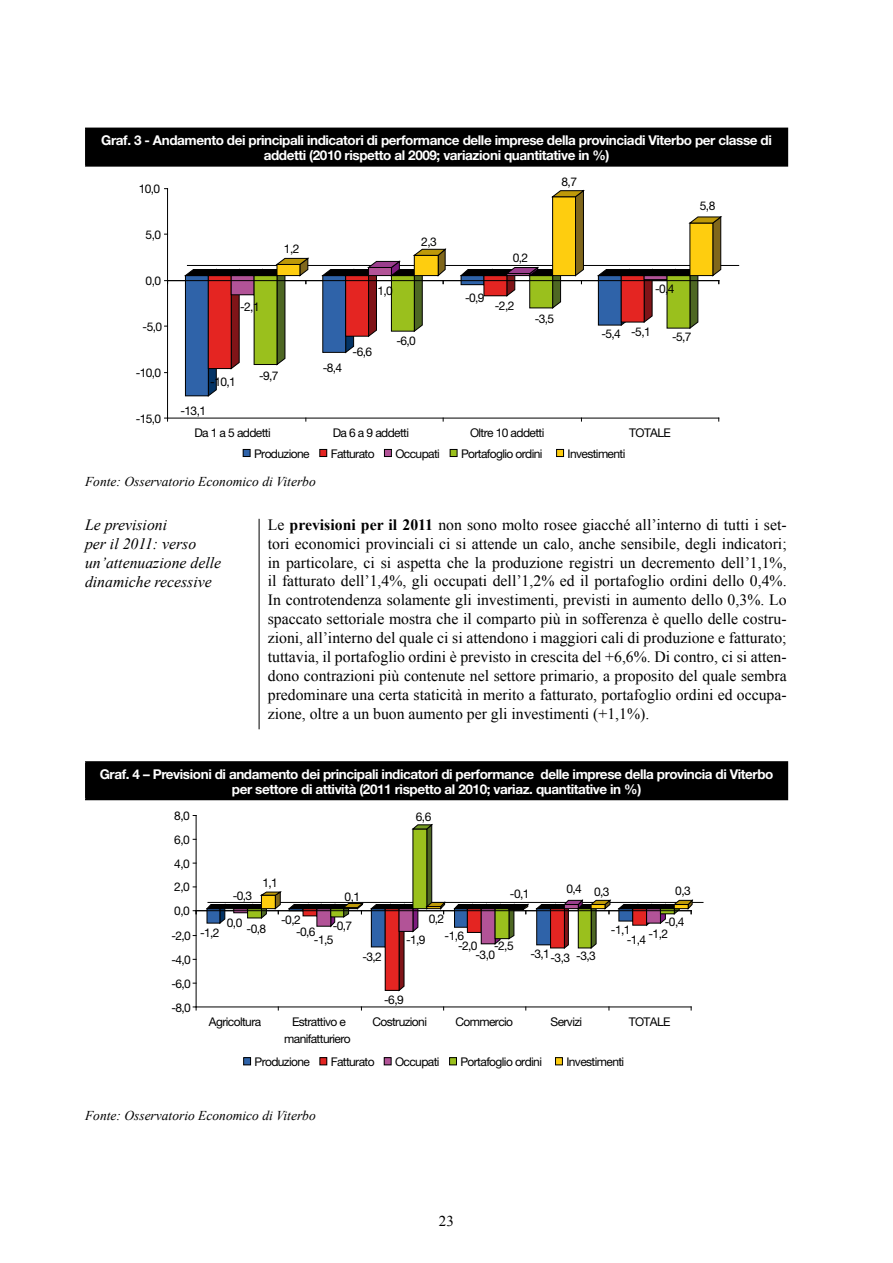
<style>
.page{position:relative;width:893px;height:1263px;background:#fff}
.page>*{position:absolute;margin:0;border:0;box-sizing:border-box;transform-origin:0 0}
.t1{font:15.75px/18.9px "Times New Roman";color:#000;text-align:justify}
.t2{font:italic 15.75px/19.2px "Times New Roman";color:#000}
.t3{font:15px "Times New Roman";color:#000}
.t4{font:700 13.5px/15px "Helvetica Neue";letter-spacing:-.03em;color:#fff;text-align:center}
.t5{font:italic 13.5px "Times New Roman";color:#000}
.t6{font:12px/12px "Helvetica Neue";letter-spacing:-.05em;color:#000}
.s1{font-weight:700}
</style>
<div class="page">
<div style="left:86px;top:128px;width:701px;height:38px;background:#000"></div>
<hr style="left:85px;top:128px;width:703px;height:1px;background:#000">
<hr style="left:85px;top:129px;width:2px;height:36px;background:#000">
<hr style="left:787px;top:129px;width:1px;height:36px;background:#000">
<hr style="left:85px;top:165px;width:703px;height:2px;background:#000">
<hr style="left:187px;top:265px;width:552px;height:1px;background:#000">
<hr style="left:167px;top:189px;width:1px;height:229px;background:#000">
<hr style="left:168px;top:418px;width:551px;height:1px;background:#000">
<hr style="left:168px;top:280px;width:551px;height:1px;background:#000">
<svg style="left:182px;top:257px;width:129px;height:140px"></svg>
<svg style="left:320px;top:248px;width:128px;height:106px"></svg>
<svg style="left:458px;top:189px;width:128px;height:120px"></svg>
<svg style="left:595px;top:216px;width:127px;height:113px"></svg>
<div style="left:243px;top:449px;width:7px;height:7px;background:#2f63a9"></div>
<div style="left:243px;top:449px;width:8px;height:8px;border:1px solid #000"></div>
<div style="left:320px;top:449px;width:7px;height:7px;background:#e42522"></div>
<div style="left:319px;top:449px;width:8px;height:8px;border:1px solid #000"></div>
<div style="left:384px;top:449px;width:7px;height:7px;background:#b25397"></div>
<div style="left:384px;top:449px;width:8px;height:8px;border:1px solid #000"></div>
<div style="left:450px;top:449px;width:7px;height:7px;background:#9ac01d"></div>
<div style="left:450px;top:449px;width:8px;height:8px;border:1px solid #000"></div>
<div style="left:557px;top:449px;width:7px;height:7px;background:#fecd0f"></div>
<div style="left:556px;top:449px;width:8px;height:8px;border:1px solid #000"></div>
<div style="left:86px;top:762px;width:701px;height:37px;background:#000"></div>
<hr style="left:85px;top:761px;width:703px;height:2px;background:#000">
<hr style="left:85px;top:763px;width:2px;height:36px;background:#000">
<hr style="left:787px;top:763px;width:1px;height:36px;background:#000">
<hr style="left:85px;top:799px;width:703px;height:1px;background:#000">
<hr style="left:208px;top:902px;width:495px;height:1px;background:#000">
<hr style="left:196px;top:815px;width:1px;height:192px;background:#000">
<hr style="left:196px;top:1007px;width:495px;height:1px;background:#000">
<hr style="left:196px;top:910px;width:495px;height:1px;background:#000">
<svg style="left:205px;top:824px;width:489px;height:168px"></svg>
<div style="left:244px;top:1058px;width:7px;height:7px;background:#2f63a9"></div>
<div style="left:243px;top:1057px;width:8px;height:8px;border:1px solid #000"></div>
<div style="left:320px;top:1058px;width:7px;height:7px;background:#e42522"></div>
<div style="left:319px;top:1057px;width:8px;height:8px;border:1px solid #000"></div>
<div style="left:384px;top:1058px;width:7px;height:7px;background:#b25397"></div>
<div style="left:384px;top:1057px;width:8px;height:8px;border:1px solid #000"></div>
<div style="left:450px;top:1058px;width:6px;height:7px;background:#9ac01d"></div>
<div style="left:449px;top:1057px;width:8px;height:8px;border:1px solid #000"></div>
<div style="left:555px;top:1058px;width:7px;height:7px;background:#fecd0f"></div>
<div style="left:555px;top:1057px;width:8px;height:8px;border:1px solid #000"></div>
<hr style="left:259px;top:519px;width:1px;height:210px;background:#000">
<p class="t4" style="left:101px;top:132px;width:672px">Graf. 3 - Andamento dei principali indicatori di performance delle imprese della provinciadi Viterbo per classe di addetti (2010 rispetto al 2009; variazioni quantitative in %)</p>
<p class="t6" style="left:139px;top:183px;width:23px">10,0</p>
<p class="t6" style="left:146px;top:228px;width:17px">5,0</p>
<p class="t6" style="left:146px;top:275px;width:17px">0,0</p>
<p class="t6" style="left:143px;top:320px;width:21px">-5,0</p>
<p class="t6" style="left:136px;top:367px;width:27px">-10,0</p>
<p class="t6" style="left:136px;top:412px;width:27px">-15,0</p>
<p class="t6" style="left:240px;top:301px;width:21px">-2,1</p>
<p class="t6" style="left:284px;top:242px;width:17px">1,2</p>
<p class="t6" style="left:210px;top:376px;width:27px">-10,1</p>
<p class="t6" style="left:180px;top:405px;width:27px">-13,1</p>
<p class="t6" style="left:259px;top:370px;width:21px">-9,7</p>
<p class="t6" style="left:421px;top:235px;width:17px">2,3</p>
<p class="t6" style="left:377px;top:285px;width:17px">1,0</p>
<p class="t6" style="left:323px;top:362px;width:21px">-8,4</p>
<p class="t6" style="left:353px;top:345px;width:21px">-6,6</p>
<p class="t6" style="left:396px;top:334px;width:21px">-6,0</p>
<p class="t6" style="left:562px;top:176px;width:17px">8,7</p>
<p class="t6" style="left:513px;top:251px;width:17px">0,2</p>
<p class="t6" style="left:465px;top:292px;width:21px">-0,9</p>
<p class="t6" style="left:495px;top:300px;width:21px">-2,2</p>
<p class="t6" style="left:535px;top:312px;width:21px">-3,5</p>
<p class="t6" style="left:700px;top:200px;width:17px">5,8</p>
<p class="t6" style="left:655px;top:283px;width:21px">-0,4</p>
<p class="t6" style="left:672px;top:330px;width:21px">-5,7</p>
<p class="t6" style="left:601px;top:326px;width:51px">-5,4 -5,1</p>
<p class="t6" style="left:194px;top:426px;width:78px">Da 1 a 5 addetti</p>
<p class="t6" style="left:333px;top:426px;width:78px">Da 6 a 9 addetti</p>
<p class="t6" style="left:470px;top:426px;width:76px">Oltre 10 addetti</p>
<p class="t6" style="left:629px;top:426px;width:43px">TOTALE</p>
<p class="t6" style="left:254px;top:447px;width:57px">Produzione</p>
<p class="t6" style="left:331px;top:447px;width:45px">Fatturato</p>
<p class="t6" style="left:395px;top:447px;width:46px">Occupati</p>
<p class="t6" style="left:461px;top:447px;width:83px">Portafoglio ordini</p>
<p class="t6" style="left:567px;top:447px;width:59px">Investimenti</p>
<p class="t5" style="left:85px;top:472px;width:232px">Fonte: Osservatorio Economico di Viterbo</p>
<p class="t2" style="left:85px;top:514px;width:138px">Le previsioni<br>per il 2011: verso un’attenuazione delle dinamiche recessive</p>
<p class="t1" style="left:268px;top:515px;width:520px">Le <span class="s1">previsioni per il 2011</span> non sono molto rosee giacché all’interno di tutti i set&shy;tori economici provinciali ci si attende un calo, anche sensibile, degli indicatori; in particolare, ci si aspetta che la produzione registri un decremento dell’1,1%, il fatturato dell’1,4%, gli occupati dell’1,2% ed il portafoglio ordini dello 0,4%.<br>In controtendenza solamente gli investimenti, previsti in aumento dello 0,3%. Lo spaccato settoriale mostra che il comparto più in sofferenza è quello delle costru&shy;zioni, all’interno del quale ci si attendono i maggiori cali di produzione e fatturato; tuttavia, il portafoglio ordini è previsto in crescita del +6,6%. Di contro, ci si atten&shy;dono contrazioni più contenute nel settore primario, a proposito del quale sembra predominare una certa staticità in merito a fatturato, portafoglio ordini ed occupa&shy;zione, oltre a un buon aumento per gli investimenti (+1,1%).</p>
<p class="t4" style="left:100px;top:766px;width:675px">Graf. 4 – Previsioni di andamento dei principali indicatori di performance delle imprese della provincia di Viterbo per settore di attività (2011 rispetto al 2010; variaz. quantitative in %)</p>
<p class="t6" style="left:174px;top:810px;width:17px">8,0</p>
<p class="t6" style="left:174px;top:833px;width:17px">6,0</p>
<p class="t6" style="left:174px;top:857px;width:17px">4,0</p>
<p class="t6" style="left:174px;top:881px;width:17px">2,0</p>
<p class="t6" style="left:174px;top:905px;width:17px">0,0</p>
<p class="t6" style="left:171px;top:930px;width:21px">-2,0</p>
<p class="t6" style="left:171px;top:953px;width:21px">-4,0</p>
<p class="t6" style="left:171px;top:977px;width:21px">-6,0</p>
<p class="t6" style="left:171px;top:1001px;width:21px">-8,0</p>
<p class="t6" style="left:416px;top:811px;width:17px">6,6</p>
<p class="t6" style="left:200px;top:926px;width:21px">-1,2</p>
<p class="t6" style="left:262px;top:877px;width:17px">1,1</p>
<p class="t6" style="left:233px;top:889px;width:21px">-0,3</p>
<p class="t6" style="left:247px;top:922px;width:21px">-0,8</p>
<p class="t6" style="left:227px;top:916px;width:17px">0,0</p>
<p class="t6" style="left:345px;top:890px;width:17px">0,1</p>
<p class="t6" style="left:296px;top:913px;width:21px;text-indent:-15px">-0,2 -0,6</p>
<p class="t6" style="left:314px;top:933px;width:21px">-1,5</p>
<p class="t6" style="left:333px;top:919px;width:21px">-0,7</p>
<p class="t6" style="left:362px;top:950px;width:21px">-3,2</p>
<p class="t6" style="left:510px;top:887px;width:21px">-0,1</p>
<p class="t6" style="left:566px;top:882px;width:17px">0,4</p>
<p class="t6" style="left:594px;top:885px;width:17px">0,3</p>
<p class="t6" style="left:675px;top:884px;width:17px">0,3</p>
<p class="t6" style="left:429px;top:912px;width:17px">0,2</p>
<p class="t6" style="left:406px;top:933px;width:21px">-1,9</p>
<p class="t6" style="left:458px;top:930px;width:21px;line-height:10.4px;text-indent:-13px">-1,6 -2,0</p>
<p class="t6" style="left:476px;top:949px;width:21px">-3,0</p>
<p class="t6" style="left:494px;top:940px;width:21px">-2,5</p>
<p class="t6" style="left:530px;top:949px;width:41px">-3,1-3,3</p>
<p class="t6" style="left:576px;top:949px;width:21px">-3,3</p>
<p class="t6" style="left:665px;top:915px;width:21px">-0,4</p>
<p class="t6" style="left:627px;top:925px;width:21px;line-height:10.1px;text-indent:-16px">-1,1 -1,4</p>
<p class="t6" style="left:649px;top:927px;width:21px">-1,2</p>
<p class="t6" style="left:384px;top:994px;width:21px">-6,9</p>
<p class="t6" style="left:209px;top:1015px;width:54px">Agricoltura</p>
<p class="t6" style="left:284px;top:1013px;width:68px;line-height:16.5px;text-align:center">Estrattivo e manifatturiero</p>
<p class="t6" style="left:372px;top:1015px;width:56px">Costruzioni</p>
<p class="t6" style="left:455px;top:1015px;width:59px">Commercio</p>
<p class="t6" style="left:551px;top:1015px;width:33px">Servizi</p>
<p class="t6" style="left:629px;top:1015px;width:43px">TOTALE</p>
<p class="t6" style="left:254px;top:1056px;width:57px">Produzione</p>
<p class="t6" style="left:331px;top:1056px;width:45px">Fatturato</p>
<p class="t6" style="left:395px;top:1056px;width:46px">Occupati</p>
<p class="t6" style="left:460px;top:1056px;width:83px">Portafoglio ordini</p>
<p class="t6" style="left:566px;top:1056px;width:59px">Investimenti</p>
<p class="t5" style="left:85px;top:1106px;width:232px">Fonte: Osservatorio Economico di Viterbo</p>
<p class="t3" style="left:439px;top:1210px;width:16px">23</p>
</div>
